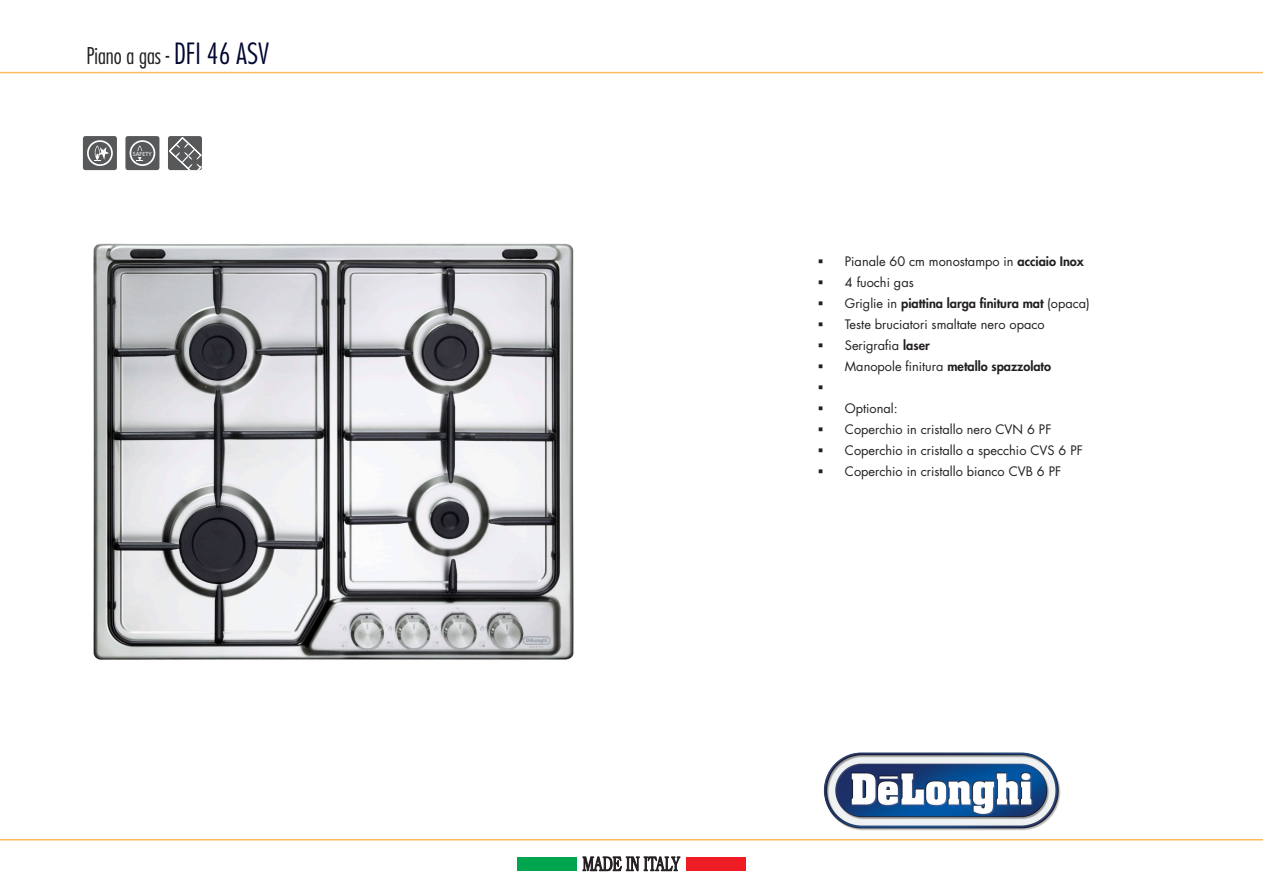
<style>
.page{position:relative;width:1263px;height:893px;background:#fff}
.page>*{position:absolute;margin:0;border:0;box-sizing:border-box;transform-origin:0 0}
.t1{font:300 condensed 22.5px "Futura Std";color:#231f20}
.t2{font:12.75px "Futura Std";color:#231f20}
.t3{font:800 12.75px "Futura Std";color:#231f20}
.t4{font:6px "Myriad Pro";color:#fff}
.s1{font-size:28.5px;color:#000731}
.s2{font-weight:800}
.s3{font-weight:400}
</style>
<div class="page">
<div style="left:517px;top:857px;width:59px;height:14px;background:#00a54f"></div>
<div style="left:686px;top:857px;width:59px;height:14px;background:#ee1d23"></div>
<svg style="left:582px;top:856px;width:98px;height:16px"></svg>
<img style="left:823px;top:752px;width:238px;height:79px">
<hr style="left:0;top:72px;width:1263px;height:1px;background:#fcbc5e">
<hr style="left:0;top:839px;width:1263px;height:1px;background:#fcbc5e">
<img style="left:93px;top:243px;width:481px;height:417px">
<div style="left:83px;top:136px;width:34px;height:34px;background:#57585a;border-radius:3px"></div>
<svg style="left:87px;top:140px;width:26px;height:26px"></svg>
<div style="left:125px;top:136px;width:34px;height:34px;background:#57585a;border-radius:3px"></div>
<svg style="left:130px;top:140px;width:25px;height:26px"></svg>
<svg style="left:168px;top:136px;width:34px;height:34px"></svg>
<svg style="left:169px;top:137px;width:33px;height:33px"></svg>
<p class="t1" style="left:87px;top:42px;width:184px">Piano a gas - <span class="s1">DFI 46 ASV</span></p>
<p class="t4" style="left:133px;top:150px;width:21px">SAFETY</p>
<p class="t2" style="left:845px;top:253px;width:241px">Pianale 60 cm monostampo in <span class="s2">acciaio Inox</span></p>
<p class="t2" style="left:845px;top:274px;width:70px">4 fuochi gas</p>
<p class="t3" style="left:845px;top:295px;width:246px"><span class="s3">Griglie in</span> piattina larga finitura mat <span class="s3">(opaca)</span></p>
<p class="t2" style="left:845px;top:316px;width:201px">Teste bruciatori smaltate nero opaco</p>
<p class="t2" style="left:845px;top:337px;width:86px">Serigrafia <span class="s2">laser</span></p>
<p class="t3" style="left:845px;top:358px;width:208px"><span class="s3">Manopole finitura</span> metallo spazzolato</p>
<p class="t2" style="left:845px;top:400px;width:54px">Optional:</p>
<p class="t2" style="left:845px;top:421px;width:208px">Coperchio in cristallo nero CVN 6 PF</p>
<p class="t2" style="left:845px;top:442px;width:239px">Coperchio in cristallo a specchio CVS 6 PF</p>
<p class="t2" style="left:845px;top:463px;width:218px">Coperchio in cristallo bianco CVB 6 PF</p>
</div>
